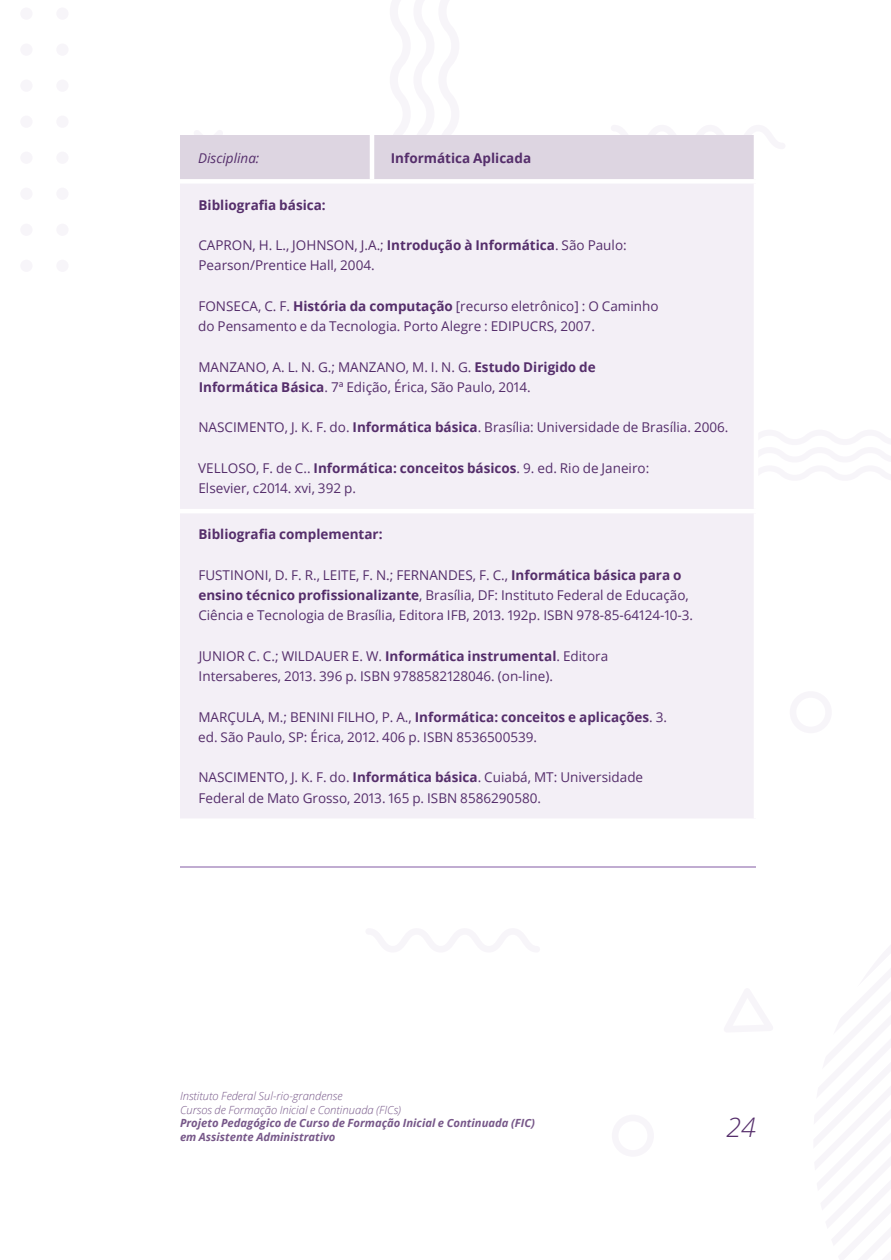
<style>
.page{position:relative;width:891px;height:1260px;background:#fff}
.page>*{position:absolute;margin:0;border:0;box-sizing:border-box;transform-origin:0 0}
.t1{font:italic 300 27px "Open Sans";color:#552e6b}
.t2{font:13.5px/20.2px "Open Sans";color:#552e6b}
.t3{font:700 13.5px "Open Sans";color:#552e6b}
.t4{font:italic 13.5px "Open Sans";color:#552e6b}
.t5{font:italic 700 11.25px/13.5px "Open Sans";color:#775889}
.t6{font:italic 300 11.25px/13.5px "Open Sans";color:#775889}
.s1{font-weight:700}
</style>
<div class="page">
<div style="left:56px;top:7px;width:13px;height:13px;background:#f7f5f9;border-radius:50%"></div>
<div style="left:56px;top:43px;width:13px;height:13px;background:#f7f5f9;border-radius:50%"></div>
<div style="left:56px;top:80px;width:13px;height:12px;background:#f7f5f9;border-radius:50%"></div>
<div style="left:56px;top:116px;width:13px;height:12px;background:#f7f5f9;border-radius:50%"></div>
<div style="left:56px;top:152px;width:13px;height:12px;background:#f7f5f9;border-radius:50%"></div>
<div style="left:56px;top:188px;width:13px;height:12px;background:#f7f5f9;border-radius:50%"></div>
<div style="left:56px;top:224px;width:13px;height:12px;background:#f7f5f9;border-radius:50%"></div>
<div style="left:56px;top:260px;width:13px;height:12px;background:#f7f5f9;border-radius:50%"></div>
<div style="left:20px;top:7px;width:13px;height:13px;background:#f7f5f9;border-radius:50%"></div>
<div style="left:20px;top:43px;width:13px;height:13px;background:#f7f5f9;border-radius:50%"></div>
<div style="left:20px;top:80px;width:13px;height:12px;background:#f7f5f9;border-radius:50%"></div>
<div style="left:20px;top:116px;width:13px;height:12px;background:#f7f5f9;border-radius:50%"></div>
<div style="left:20px;top:152px;width:13px;height:12px;background:#f7f5f9;border-radius:50%"></div>
<div style="left:20px;top:188px;width:13px;height:12px;background:#f7f5f9;border-radius:50%"></div>
<div style="left:20px;top:224px;width:13px;height:12px;background:#f7f5f9;border-radius:50%"></div>
<div style="left:20px;top:260px;width:13px;height:12px;background:#f7f5f9;border-radius:50%"></div>
<div style="left:180px;top:135px;width:574px;height:44px;background:#ddd5e1"></div>
<div style="left:180px;top:184px;width:574px;height:634px;background:#f3eff6"></div>
<hr style="left:370px;top:135px;width:4px;height:44px;background:#fff">
<hr style="left:180px;top:509px;width:192px;height:4px;background:#fff">
<hr style="left:372px;top:509px;width:192px;height:4px;background:#fff">
<hr style="left:564px;top:509px;width:194px;height:4px;background:#fff">
<hr style="left:180px;top:867px;width:576px;height:1px;background:#835ba4">
<p class="t4" style="left:198px;top:149px;width:63px">Disciplina:</p>
<p class="t3" style="left:391px;top:149px;width:142px">Informática Aplicada</p>
<p class="t3" style="left:199px;top:195px;width:129px">Bibliografia básica:</p>
<p class="t2" style="left:198px;top:235px;width:430px">CAPRON, H. L., JOHNSON, J.A.; <span class="s1">Introdução à Informática</span>. São Paulo:<br>Pearson/Prentice Hall, 2004.</p>
<p class="t2" style="left:198px;top:296px;width:462px">FONSECA, C. F. <span class="s1">História da computação</span> [recurso eletrônico] : O Caminho do Pensamento e da Tecnologia. Porto Alegre : EDIPUCRS, 2007.</p>
<p class="t2" style="left:198px;top:356px;width:399px">MANZANO, A. L. N. G.; MANZANO, M. I. N. G. <span class="s1">Estudo Dirigido de<br>Informática Básica</span>. 7ª Edição, Érica, São Paulo, 2014.</p>
<p class="t2" style="left:198px;top:417px;width:532px">NASCIMENTO, J. K. F. do. <span class="s1">Informática básica</span>. Brasília: Universidade de Brasília. 2006.</p>
<p class="t2" style="left:198px;top:458px;width:453px">VELLOSO, F. de C.. <span class="s1">Informática: conceitos básicos</span>. 9. ed. Rio de Janeiro:<br>Elsevier, c2014. xvi, 392 p.</p>
<p class="t3" style="left:199px;top:525px;width:186px">Bibliografia complementar:</p>
<p class="t2" style="left:198px;top:565px;width:496px">FUSTINONI, D. F. R., LEITE, F. N.; FERNANDES, F. C., <span class="s1">Informática básica para o ensino técnico profissionalizante</span>, Brasília, DF: Instituto Federal de Educação,<br>Ciência e Tecnologia de Brasília, Editora IFB, 2013. 192p. ISBN 978-85-64124-10-3.</p>
<p class="t2" style="left:199px;top:646px;width:411px">JUNIOR C. C.; WILDAUER E. W. <span class="s1">Informática instrumental</span>. Editora<br>Intersaberes, 2013. 396 p. ISBN 9788582128046. (on-line).</p>
<p class="t2" style="left:198px;top:706px;width:470px">MARÇULA, M.; BENINI FILHO, P. A., <span class="s1">Informática: conceitos e aplicações</span>. 3. ed. São Paulo, SP: Érica, 2012. 406 p. ISBN 8536500539.</p>
<p class="t2" style="left:198px;top:767px;width:446px">NASCIMENTO, J. K. F. do. <span class="s1">Informática básica</span>. Cuiabá, MT: Universidade<br>Federal de Mato Grosso, 2013. 165 p. ISBN 8586290580.</p>
<p class="t6" style="left:180px;top:1089px;width:223px">Instituto Federal Sul-rio-grandense<br>Cursos de Formação Inicial e Continuada (FICs)</p>
<p class="t5" style="left:180px;top:1116px;width:357px">Projeto Pedagógico de Curso de Formação Inicial e Continuada (FIC) em Assistente Administrativo</p>
<h1 class="t1" style="left:726px;top:1108px;width:31px">24</h1>
</div>
